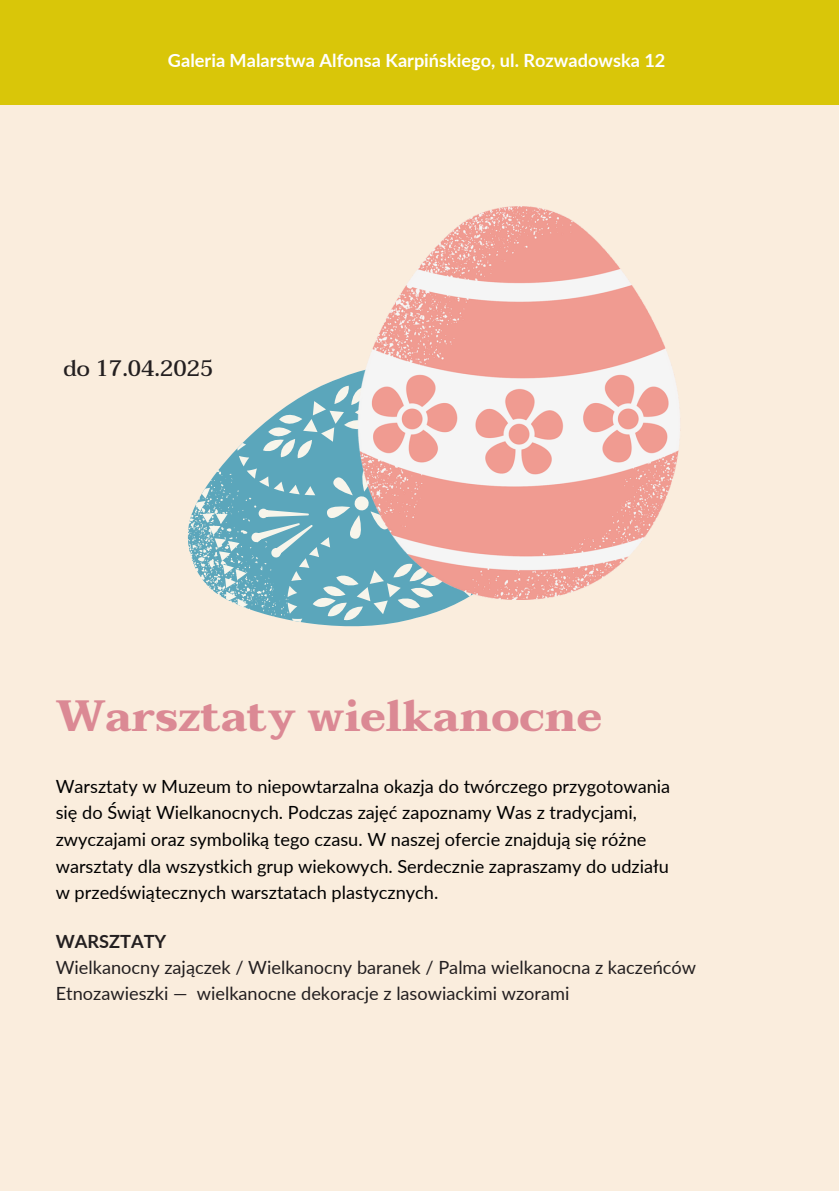
<style>
.page{position:relative;width:839px;height:1191px;background:#fff}
.page>*{position:absolute;margin:0;border:0;box-sizing:border-box;transform-origin:0 0}
.t1{font:700 43.6px "Taviraj";color:#db8994}
.t2{font:500 22.2px "Taviraj";color:#231f20}
.t3{font:18.2px/26.6px "Lato";color:#000}
.t4{font:18.2px "Lato";color:#231f20}
.t5{font:700 18.2px "Lato";color:#fff}
.t6{font:700 18.2px "Lato";color:#231f20}
</style>
<div class="page">
<div style="left:0;top:87px;width:838px;height:1104px;background:#faeddd"></div>
<svg style="left:187px;top:372px;width:352px;height:255px;fill:#5ba6bb"></svg>
<img style="left:355px;top:206px;width:325px;height:393px">
<div style="left:0;top:0;width:838px;height:104px;background:#d9c609"></div>
<p class="t5" style="left:168px;top:49px;width:499px">Galeria Malarstwa Alfonsa Karpińskiego, ul. Rozwadowska 12</p>
<p class="t2" style="left:63px;top:355px;width:151px">do 17.04.2025</p>
<h2 class="t1" style="left:56px;top:690px;width:548px">Warsztaty wielkanocne</h2>
<h1 class="t3" style="left:56px;top:772px;width:616px">Warsztaty w Muzeum to niepowtarzalna okazja do twórczego przygotowania się do Świąt Wielkanocnych. Podczas zajęć zapoznamy Was z tradycjami, zwyczajami oraz symboliką tego czasu. W naszej ofercie znajdują się różne warsztaty dla wszystkich grup wiekowych. Serdecznie zapraszamy do udziału w przedświątecznych warsztatach plastycznych.</h1>
<h3 class="t6" style="left:56px;top:930px;width:112px">WARSZTATY</h3>
<p class="t4" style="left:56px;top:956px;width:642px">Wielkanocny zajączek / Wielkanocny baranek / Palma wielkanocna z kaczeńców</p>
<p class="t4" style="left:56px;top:982px;width:515px">Etnozawieszki — wielkanocne dekoracje z lasowiackimi wzorami</p>
</div>
